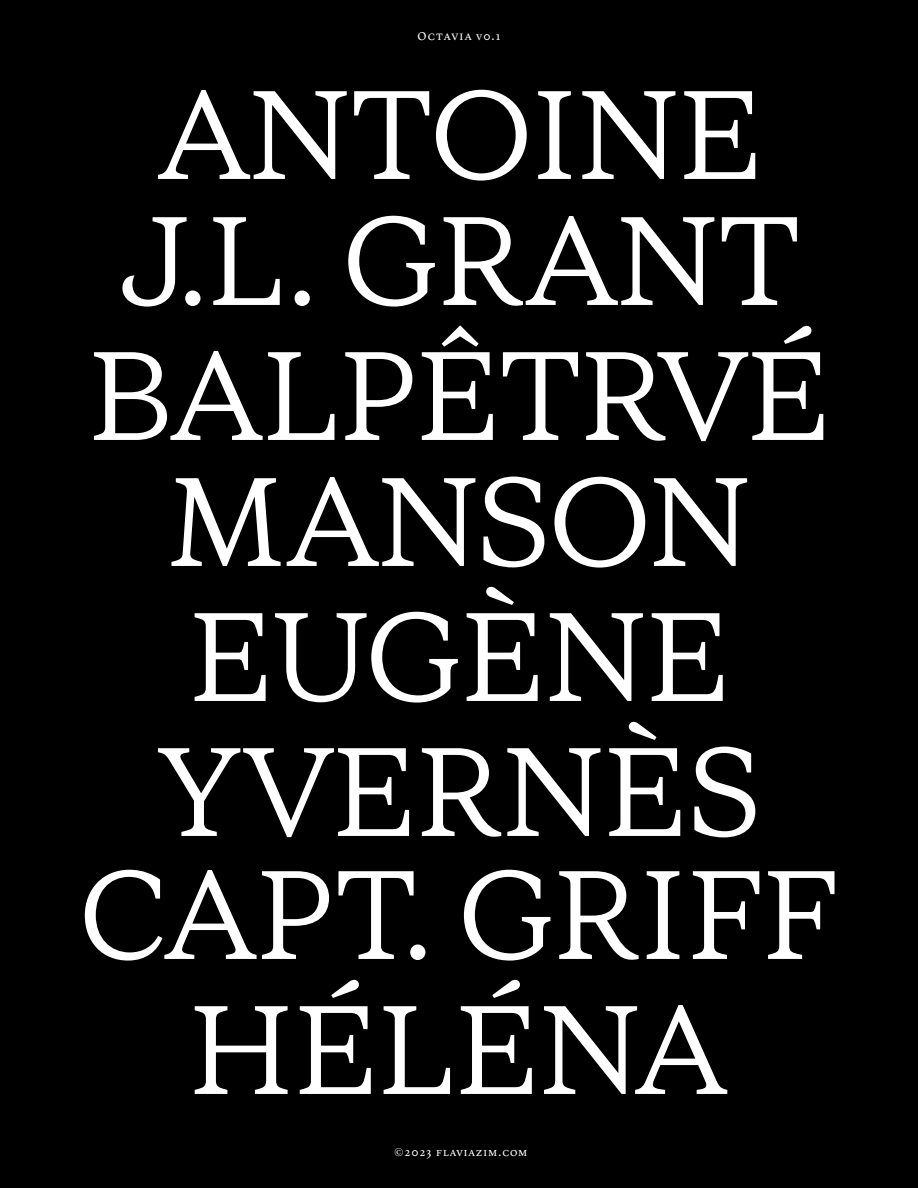
<style>
.page{position:relative;width:918px;height:1188px;background:#000}
.page>*{position:absolute;margin:0;border:0;box-sizing:border-box;transform-origin:0 0}
.t1{font:135px/126px "Octavia";letter-spacing:-.01em;color:#fff}
.t2{font:12px "Lygia";letter-spacing:.12em;color:#fff}
.t3{font:11.25px "Lygia";letter-spacing:.135em;color:#fff}
.s1{font-size:12px}
</style>
<div class="page">
<p class="t2" style="left:417px;top:26px;width:85px">Octavia v0.1</p>
<p class="t1" style="left:118px;top:74px;width:684px">ANTOINE<br>J.L. GRANT</p>
<p class="t1" style="left:88px;top:335px;width:744px">BALPÊTRVÉ</p>
<p class="t1" style="left:167px;top:461px;width:586px">MANSON</p>
<p class="t1" style="left:156px;top:591px;width:608px;line-height:135px">EUGÈNE<br>YVERNÈS</p>
<p class="t1" style="left:79px;top:854px;width:762px">CAPT. GRIFF</p>
<p class="t1" style="left:189px;top:989px;width:542px">HÉLÉNA</p>
<p class="t3" style="left:394px;top:1143px;width:135px"><span class="s1">©2023</span> flaviazim.com</p>
</div>
